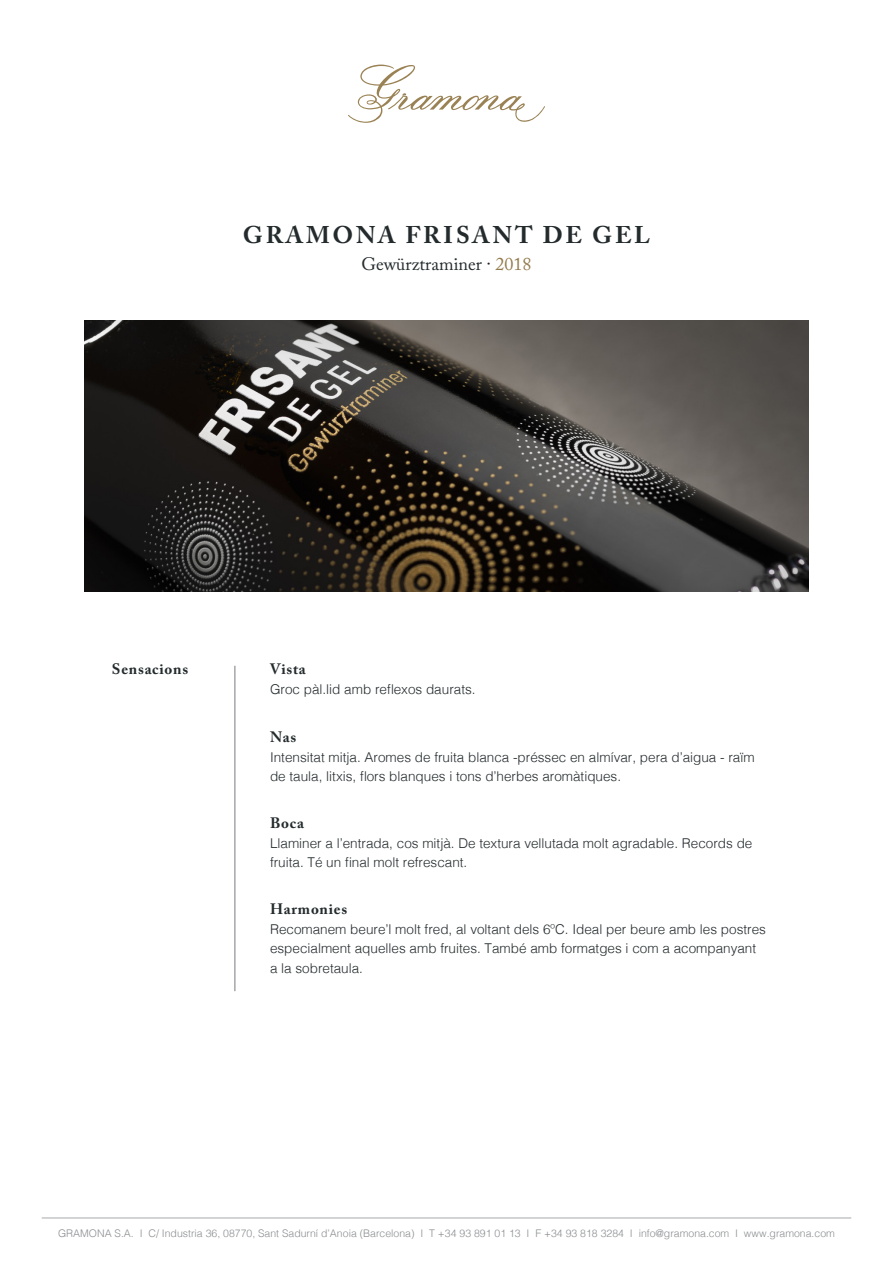
<style>
.page{position:relative;width:893px;height:1263px;background:#fff}
.page>*{position:absolute;margin:0;border:0;box-sizing:border-box;transform-origin:0 0}
.t1{font:700 24px "Adobe Caslon Pro";letter-spacing:.115em;color:#242b2d}
.t2{font:18px "Adobe Caslon Pro";color:#242b2d}
.t3{font:700 15px "Adobe Caslon Pro";letter-spacing:.05em;color:#242b2d}
.t4{font:300 13.5px/19.5px "Helvetica";color:#242b2d}
.t5{font:300 10.5px "Helvetica";color:#8b8d90}
.s1{color:#231f20}
.s2{color:#937b4b}
</style>
<div class="page">
<hr style="left:42px;top:1217px;width:809px;height:1px;background:#a8a9ad">
<svg style="left:348px;top:65px;width:197px;height:58px"></svg>
<hr style="left:235px;top:666px;width:1px;height:325px;background:#7b7a81">
<img style="left:84px;top:321px;width:725px;height:270px">
<p class="t1" style="left:243px;top:221px;width:409px">GRAMONA FRISANT DE GEL</p>
<p class="t2" style="left:361px;top:253px;width:172px">Gewürztraminer <span class="s1">·</span> <span class="s2">2018</span></p>
<p class="t3" style="left:112px;top:660px;width:78px">Sensacions</p>
<p class="t3" style="left:270px;top:660px;width:37px">Vista</p>
<p class="t4" style="left:270px;top:678px;width:207px">Groc pàl.lid amb reflexos daurats.</p>
<p class="t3" style="left:270px;top:728px;width:28px">Nas</p>
<p class="t4" style="left:270px;top:746px;width:486px">Intensitat mitja. Aromes de fruita blanca -préssec en almívar, pera d’aigua - raïm de taula, litxis, flors blanques i tons d’herbes aromàtiques.</p>
<p class="t3" style="left:270px;top:814px;width:35px">Boca</p>
<p class="t4" style="left:270px;top:832px;width:484px">Llaminer a l’entrada, cos mitjà. De textura vellutada molt agradable. Records de fruita. Té un final molt refrescant.</p>
<p class="t3" style="left:270px;top:900px;width:79px">Harmonies</p>
<p class="t4" style="left:270px;top:918px;width:497px">Recomanem beure’l molt fred, al voltant dels 6ºC. Ideal per beure amb les postres especialment aquelles amb fruites. També amb formatges i com a acompanyant a la sobretaula.</p>
<p class="t5" style="left:58px;top:1224px;width:778px">GRAMONA S.A. I C/ Industria 36, 08770, Sant Sadurní d’Anoia (Barcelona) I T +34 93 891 01 13 I F +34 93 818 3284 I info@gramona.com I www.gramona.com</p>
</div>
